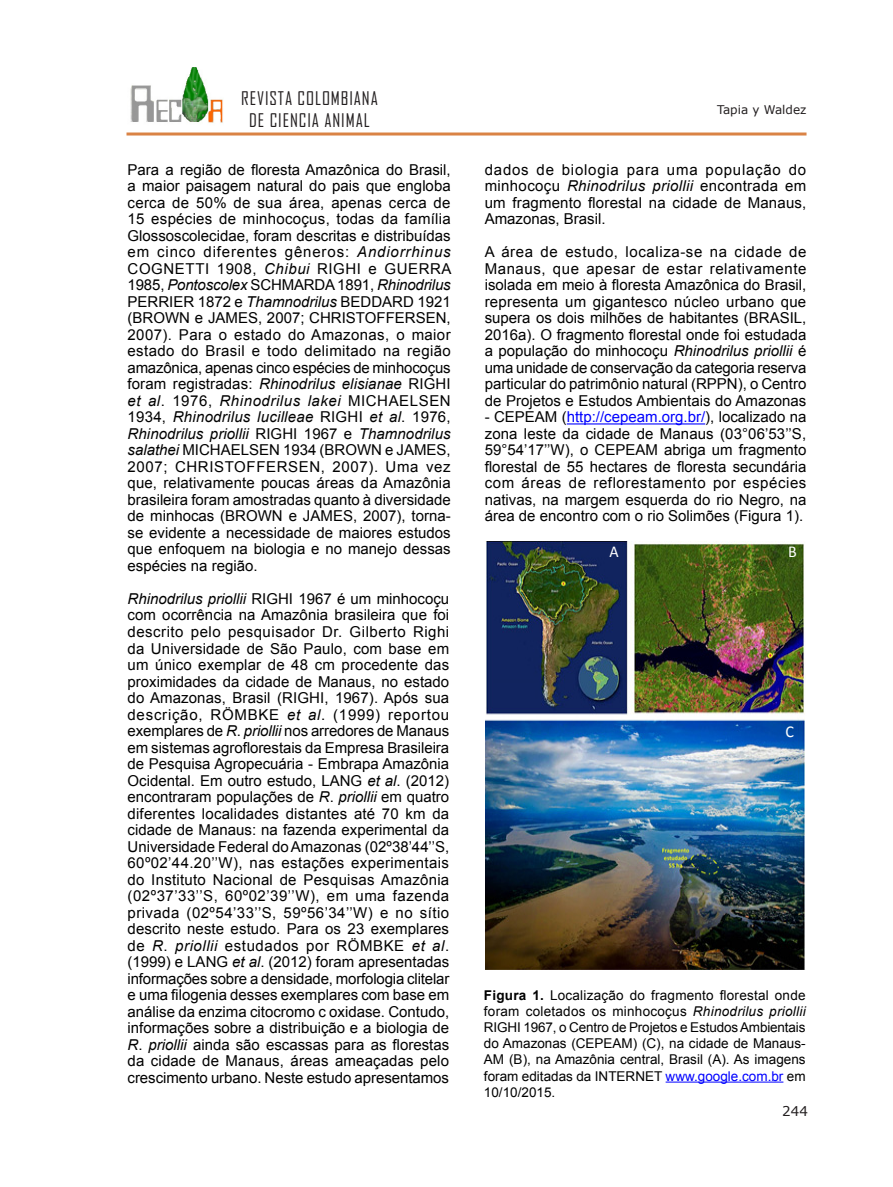
<style>
.page{position:relative;width:893px;height:1187px;background:#fff}
.page>*{position:absolute;margin:0;border:0;box-sizing:border-box;transform-origin:0 0}
.t1{font:18px/21.6px "Agency FB";letter-spacing:.05em;color:#231f20;text-align:center}
.t2{font:16.65px "Calibri";color:#fff;scale:.96 1}
.t3{font:15px/16.5px "Arial";color:#000;text-align:justify}
.t4{font:13.5px/16.2px "Arial";color:#000;text-align:justify}
.t5{font:13.5px "Verdana";color:#231f20}
.t6{font:12px "Verdana";color:#231f20}
.s1{font-style:italic}
.s2{color:#00f}
.s3{font-weight:700}
</style>
<div class="page">
<img style="left:130px;top:68px;width:93px;height:55px">
<hr style="left:126px;top:132px;width:680px;height:3px;background:#da8345">
<hr style="left:567px;top:423px;width:138px;height:1px;background:#00f">
<hr style="left:666px;top:1081px;width:117px;height:1px;background:#00f">
<img style="left:485px;top:541px;width:320px;height:429px">
<p class="t1" style="left:241px;top:87px;width:138px">REVISTA COLOMBIANA<br>DE CIENCIA ANIMAL</p>
<p class="t3" style="left:128px;top:161px;width:325px">Para a região de floresta Amazônica do Brasil, a maior paisagem natural do pais que engloba cerca de 50% de sua área, apenas cerca de 15 espécies de minhocoçus, todas da família Glossoscolecidae, foram descritas e distribuídas em cinco diferentes gêneros: <span class="s1">Andiorrhinus </span>COGNETTI 1908, <span class="s1">Chibui</span> RIGHI e GUERRA 1985, <span class="s1">Pontoscolex</span> SCHMARDA 1891, <span class="s1">Rhinodrilus </span>PERRIER 1872 e <span class="s1">Thamnodrilus</span> BEDDARD 1921 (BROWN e JAMES, 2007; CHRISTOFFERSEN, 2007). Para o estado do Amazonas, o maior estado do Brasil e todo delimitado na região amazônica, apenas cinco espécies de minhocoçus foram registradas: <span class="s1">Rhinodrilus elisianae</span> RIGHI <span class="s1">et al</span>. 1976, <span class="s1">Rhinodrilus lakei</span> MICHAELSEN 1934, <span class="s1">Rhinodrilus lucilleae</span> RIGHI <span class="s1">et al</span>. 1976, <span class="s1">Rhinodrilus priollii</span> RIGHI 1967 e <span class="s1">Thamnodrilus salathei</span> MICHAELSEN 1934 (BROWN e JAMES, 2007; CHRISTOFFERSEN, 2007). Uma vez que, relativamente poucas áreas da Amazônia brasileira foram amostradas quanto à diversidade de minhocas (BROWN e JAMES, 2007), torna&shy;se evidente a necessidade de maiores estudos que enfoquem na biologia e no manejo dessas espécies na região.</p>
<p class="t3" style="left:128px;top:590px;width:323px"><span class="s1">Rhinodrilus priollii</span> RIGHI 1967 é um minhocoçu com ocorrência na Amazônia brasileira que foi descrito pelo pesquisador Dr. Gilberto Righi da Universidade de São Paulo, com base em um único exemplar de 48 cm procedente das proximidades da cidade de Manaus, no estado do Amazonas, Brasil (RIGHI, 1967). Após sua descrição, RÖMBKE <span class="s1">et al</span>. (1999) reportou exemplares de <span class="s1">R</span>. <span class="s1">priollii</span> nos arredores de Manaus em sistemas agroflorestais da Empresa Brasileira de Pesquisa Agropecuária - Embrapa Amazônia Ocidental. Em outro estudo, LANG <span class="s1">et al</span>. (2012) encontraram populações de <span class="s1">R</span>. <span class="s1">priollii</span> em quatro diferentes localidades distantes até 70 km da cidade de Manaus: na fazenda experimental da Universidade Federal do Amazonas (02º38’44’’S, 60º02’44.20’’W), nas estações experimentais do Instituto Nacional de Pesquisas Amazônia (02º37’33’’S, 60º02’39’’W), em uma fazenda privada (02º54’33’’S, 59º56’34’’W) e no sítio descrito neste estudo. Para os 23 exemplares de <span class="s1">R</span>. <span class="s1">priollii</span> estudados por RÖMBKE <span class="s1">et al</span>. (1999) e LANG <span class="s1">et al</span>. (2012) foram apresentadas informações sobre a densidade, morfologia clitelar e uma filogenia desses exemplares com base em análise da enzima citocromo c oxidase. Contudo, informações sobre a distribuição e a biologia de <span class="s1">R</span>. <span class="s1">priollii</span> ainda são escassas para as florestas da cidade de Manaus, áreas ameaçadas pelo crescimento urbano. Neste estudo apresentamos</p>
<p class="t6" style="left:717px;top:101px;width:91px">Tapia y Waldez</p>
<p class="t3" style="left:485px;top:161px;width:323px">dados de biologia para uma população do minhocoçu <span class="s1">Rhinodrilus priollii</span> encontrada em um fragmento florestal na cidade de Manaus, Amazonas, Brasil.</p>
<p class="t3" style="left:485px;top:244px;width:323px">A área de estudo, localiza-se na cidade de Manaus, que apesar de estar relativamente isolada em meio à floresta Amazônica do Brasil, representa um gigantesco núcleo urbano que supera os dois milhões de habitantes (BRASIL, 2016a). O fragmento florestal onde foi estudada a população do minhocoçu <span class="s1">Rhinodrilus priollii</span> é uma unidade de conservação da categoria reserva particular do patrimônio natural (RPPN), o Centro de Projetos e Estudos Ambientais do Amazonas</p>
<p class="t3" style="left:485px;top:409px;width:323px">- CEPEAM (<span class="s2">http://cepeam.org.br/</span>), localizado na zona leste da cidade de Manaus (03°06’53’’S, 59°54’17’’W), o CEPEAM abriga um fragmento florestal de 55 hectares de floresta secundária com áreas de reflorestamento por espécies nativas, na margem esquerda do rio Negro, na área de encontro com o rio Solimões (Figura 1).</p>
<p class="t2" style="left:609px;top:540px;width:11px">A</p>
<p class="t2" style="left:788px;top:541px;width:11px">B</p>
<p class="t2" style="left:786px;top:721px;width:10px">C</p>
<p class="t4" style="left:484px;top:986px;width:323px"><span class="s3">Figura 1.</span> Localização do fragmento florestal onde foram coletados os minhocoçus <span class="s1">Rhinodrilus priollii </span>RIGHI 1967, o Centro de Projetos e Estudos Ambientais do Amazonas (CEPEAM) (C), na cidade de Manaus-AM (B), na Amazônia central, Brasil (A). As imagens foram editadas da INTERNET <span class="s2">www.google.com.br</span> em 10/10/2015.</p>
<p class="t5" style="left:782px;top:1102px;width:27px">244</p>
</div>
